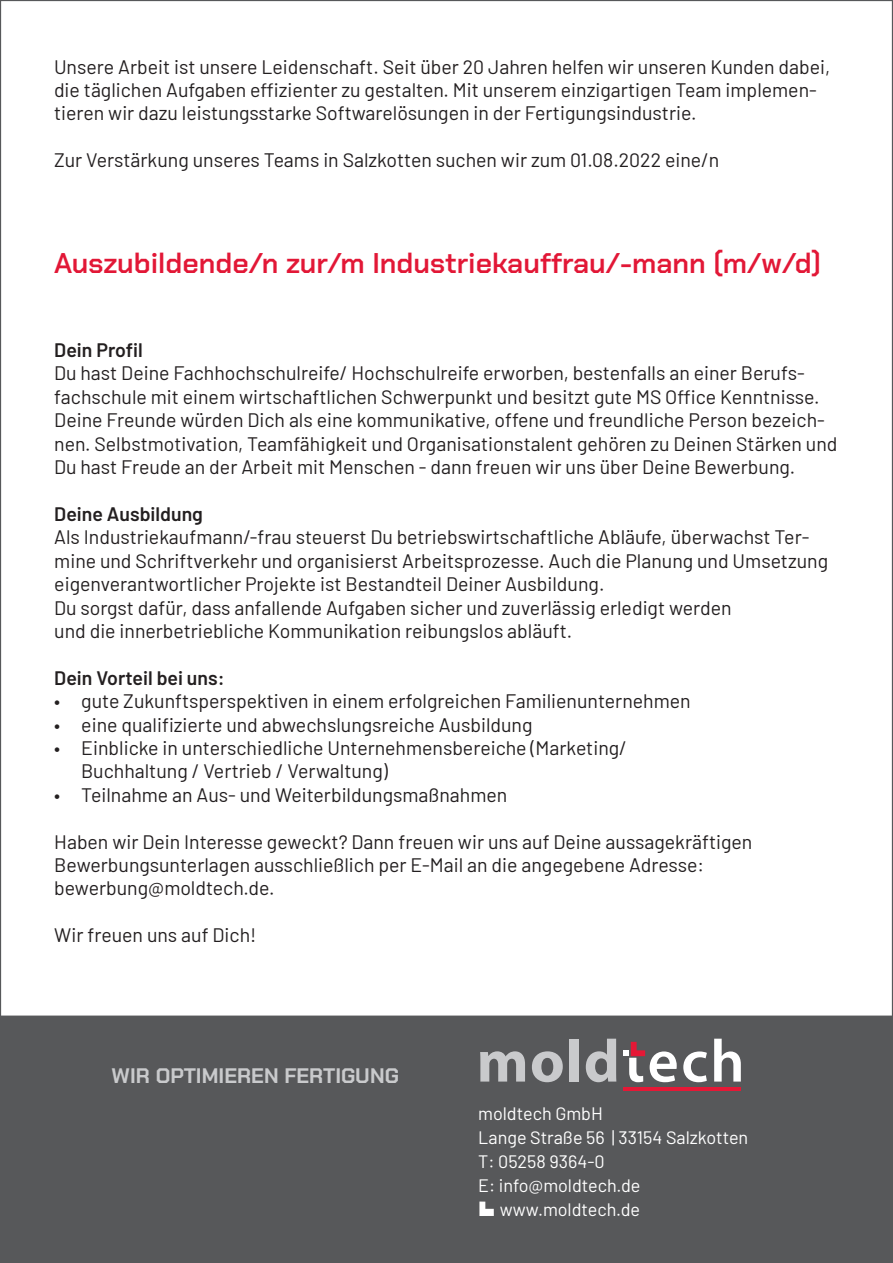
<style>
.page{position:relative;width:893px;height:1263px;background:#fff}
.page>*{position:absolute;margin:0;border:0;box-sizing:border-box;transform-origin:0 0}
.t1{font:600 28.5px "Chakra Petch";color:#e21736}
.t2{font:700 21px "Chakra Petch";color:#c9cacc}
.t3{font:19.5px/23.4px "Barlow";color:#231f20}
.t4{font:600 19.5px "Barlow";color:#231f20}
.t5{font:18px "Barlow";color:#fff}
</style>
<div class="page">
<div style="left:0;top:1015px;width:893px;height:248px;background:#57585a"></div>
<svg style="left:480px;top:1051px;width:45px;height:30px"></svg>
<svg style="left:532px;top:1051px;width:31px;height:31px"></svg>
<div style="left:570px;top:1039px;width:9px;height:42px;background:#c9cacc"></div>
<svg style="left:586px;top:1039px;width:30px;height:43px"></svg>
<svg style="left:683px;top:1051px;width:24px;height:31px"></svg>
<svg style="left:714px;top:1039px;width:27px;height:42px"></svg>
<hr style="left:623px;top:1087px;width:118px;height:3px;background:#e51836">
<svg style="left:623px;top:1042px;width:54px;height:40px"></svg>
<svg style="left:479px;top:1201px;width:20px;height:15px"></svg>
<p class="t3" style="left:54px;top:53px;width:778px">Unsere Arbeit ist unsere Leidenschaft. Seit über 20 Jahren helfen wir unseren Kunden dabei, die täglichen Aufgaben effizienter zu gestalten. Mit unserem einzigartigen Team implemen&shy;tieren wir dazu leistungsstarke Softwarelösungen in der Fertigungsindustrie.</p>
<p class="t3" style="left:54px;top:147px;width:667px">Zur Verstärkung unseres Teams in Salzkotten suchen wir zum 01.08.2022 eine/n</p>
<p class="t1" style="left:54px;top:246px;width:769px">Auszubildende/n zur/m Industriekauffrau/-mann (m/w/d)</p>
<p class="t4" style="left:54px;top:336px;width:90px">Dein Profil</p>
<p class="t3" style="left:54px;top:360px;width:785px">Du hast Deine Fachhochschulreife/ Hochschulreife erworben, bestenfalls an einer Berufs&shy;fachschule mit einem wirtschaftlichen Schwerpunkt und besitzt gute MS Office Kenntnisse.<br>Deine Freunde würden Dich als eine kommunikative, offene und freundliche Person bezeich&shy;nen. Selbstmotivation, Teamfähigkeit und Organisationstalent gehören zu Deinen Stärken und Du hast Freude an der Arbeit mit Menschen - dann freuen wir uns über Deine Bewerbung.</p>
<p class="t4" style="left:54px;top:500px;width:150px">Deine Ausbildung</p>
<p class="t3" style="left:54px;top:524px;width:775px">Als Industriekaufmann/-frau steuerst Du betriebswirtschaftliche Abläufe, überwachst Ter&shy;mine und Schriftverkehr und organisierst Arbeitsprozesse. Auch die Planung und Umsetzung eigenverantwortlicher Projekte ist Bestandteil Deiner Ausbildung.<br>Du sorgst dafür, dass anfallende Aufgaben sicher und zuverlässig erledigt werden<br>und die innerbetriebliche Kommunikation reibungslos abläuft.</p>
<p class="t4" style="left:54px;top:663px;width:172px">Dein Vorteil bei uns:</p>
<p class="t3" style="left:54px;top:688px;width:638px">• gute Zukunftsperspektiven in einem erfolgreichen Familienunternehmen</p>
<p class="t3" style="left:54px;top:711px;width:480px">• eine qualifizierte und abwechslungsreiche Ausbildung</p>
<p class="t3" style="left:81px;top:735px;width:547px;text-indent:-27px">• Einblicke in unterschiedliche Unternehmensbereiche (Marketing/<br>Buchhaltung / Vertrieb / Verwaltung)</p>
<p class="t3" style="left:54px;top:781px;width:454px">• Teilnahme an Aus- und Weiterbildungsmaßnahmen</p>
<p class="t3" style="left:54px;top:828px;width:700px">Haben wir Dein Interesse geweckt? Dann freuen wir uns auf Deine aussagekräftigen<br>Bewerbungsunterlagen ausschließlich per E-Mail an die angegebene Adresse: bewerbung@moldtech.de.</p>
<p class="t3" style="left:54px;top:922px;width:204px">Wir freuen uns auf Dich!</p>
<p class="t2" style="left:112px;top:1063px;width:289px">WIR OPTIMIEREN FERTIGUNG</p>
<p class="t5" style="left:478px;top:1101px;width:126px">moldtech GmbH</p>
<p class="t5" style="left:478px;top:1125px;width:272px">Lange Straße 56 | 33154 Salzkotten</p>
<p class="t5" style="left:478px;top:1149px;width:128px">T: 05258 9364-0</p>
<p class="t5" style="left:478px;top:1173px;width:164px">E: info@moldtech.de</p>
<p class="t5" style="left:500px;top:1197px;width:142px">www.moldtech.de</p>
</div>
